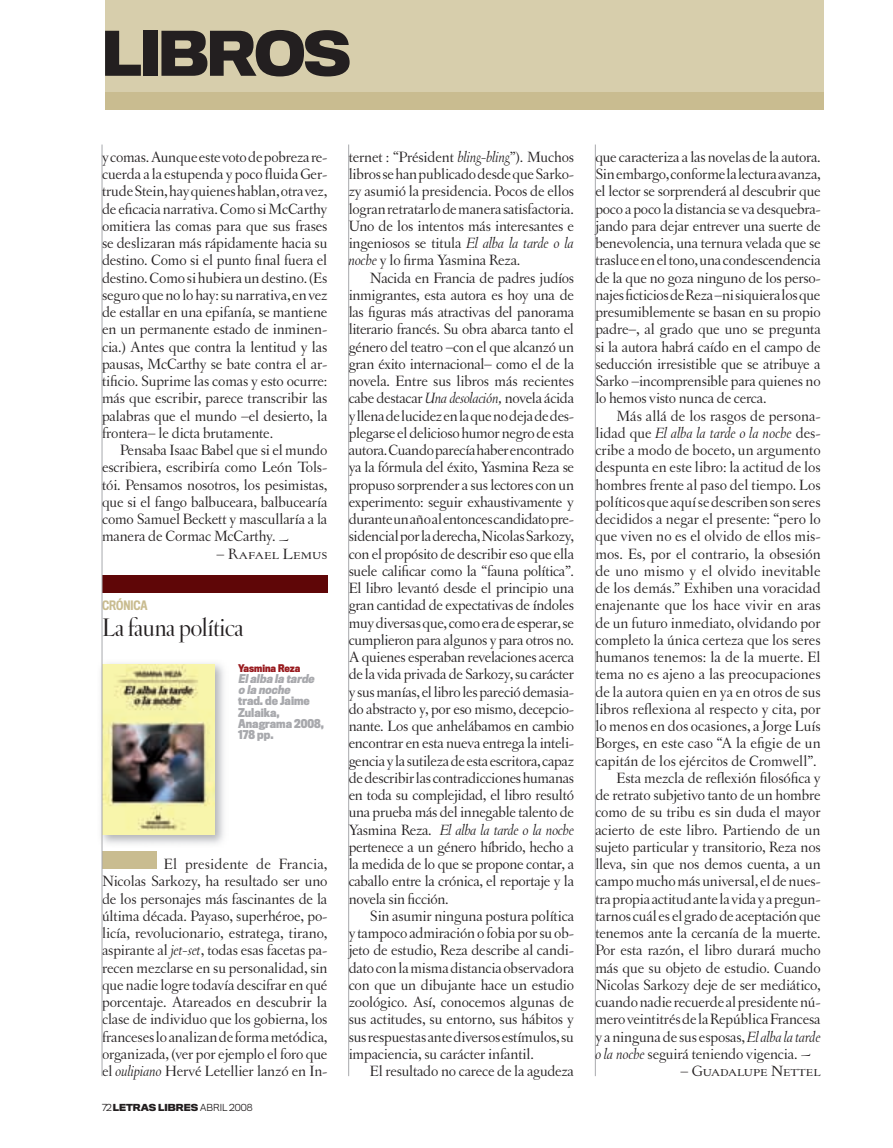
<style>
.page{position:relative;width:893px;height:1148px;background:#fff}
.page>*{position:absolute;margin:0;border:0;box-sizing:border-box;transform-origin:0 0}
.t1{font:700 57px "Titling Gothic FB Normal";letter-spacing:-.04em;color:#231f20}
.t2{font:27px "Letras Display";letter-spacing:-.01em;color:#231f20}
.t3{font:15.75px/17.2px "Letras Oldstyle";letter-spacing:-.01em;color:#231f20;text-align:justify}
.t4{font:italic 15.75px "Letras Oldstyle";color:#231f20}
.t5{font:15.75px "Letras Oldstyle Expert";color:#231f20}
.t6{font:500 12px "Titling Gothic FB Cond";color:#c9bc90}
.t7{font:700 11.25px/11.2px "Titling Gothic FB Cond";color:#a8a9ad}
.t8{font:italic 700 11.25px/11.2px "Titling Gothic FB Cond";color:#a8a9ad}
.t9{font:700 9.75px "Titling Gothic FB Cond";color:#981a1e}
.t10{font:700 9px "Titling Gothic FB Normal";color:#231f20}
.s1{font-style:italic}
.s2{font-weight:300}
.s3{font-style:normal}
</style>
<div class="page">
<div style="left:102px;top:576px;width:225px;height:17px;background:#5f0607"></div>
<img style="left:103px;top:664px;width:112px;height:170px">
<div style="left:102px;top:852px;width:54px;height:17px;background:#c9bc90"></div>
<div style="left:105px;top:0;width:719px;height:110px;background:#d7ceac"></div>
<div style="left:105px;top:92px;width:719px;height:18px;background:#c9bc90"></div>
<hr style="left:102px;top:145px;width:1px;height:931px;background:#a8a9ad">
<hr style="left:348px;top:145px;width:1px;height:931px;background:#a8a9ad">
<hr style="left:595px;top:145px;width:1px;height:931px;background:#a8a9ad">
<h1 class="t1" style="left:102px;top:18px;width:251px">LIBROS</h1>
<p class="t3" style="left:102px;top:148px;width:227px">y comas. Aunque este voto de pobreza re&shy;cuerda a la estupenda y poco fluida Ger&shy;trude Stein, hay quienes hablan, otra vez, de eficacia narrativa. Como si McCarthy omitiera las comas para que sus frases se deslizaran más rápidamente hacia su destino. Como si el punto final fuera el destino. Como si hubiera un destino. (Es seguro que no lo hay: su narrativa, en vez de estallar en una epifanía, se mantiene en un permanente estado de inminen&shy;cia.) Antes que contra la lentitud y las pausas, McCarthy se bate contra el ar&shy;tificio. Suprime las comas y esto ocurre: más que escribir, parece transcribir las palabras que el mundo –el desierto, la frontera– le dicta brutamente.</p>
<p class="t3" style="left:102px;top:441px;width:227px;text-indent:18px">Pensaba Isaac Babel que si el mundo escribiera, escribiría como León Tols&shy;tói. Pensamos nosotros, los pesimistas, que si el fango balbuceara, balbucearía como Samuel Beckett y mascullaría a la manera de Cormac McCarthy. ~</p>
<p class="t5" style="left:217px;top:545px;width:112px">– Rafael Lemus</p>
<p class="t6" style="left:102px;top:598px;width:47px">CRÓNICA</p>
<h2 class="t2" style="left:102px;top:613px;width:143px">La fauna política</h2>
<p class="t9" style="left:238px;top:662px;width:64px">Yasmina Reza</p>
<p class="t8" style="left:238px;top:673px;width:80px">Elalba la tarde o la noche</p>
<p class="t7" style="left:238px;top:695px;width:87px">trad. de Jaime<br>Zulaika,<br>Anagrama 2008,<br>178 pp.</p>
<p class="t3" style="left:102px;top:855px;width:227px;text-indent:62px">El presidente de Francia, Nicolas Sarkozy, ha resultado ser uno de los personajes más fascinantes de la última década. Payaso, superhéroe, po&shy;licía, revolucionario, estratega, tirano, aspirante al <span class="s1">jet-set</span>, todas esas facetas pa&shy;recen mezclarse en su personalidad, sin que nadie logre todavía descifrar en qué porcentaje. Atareados en descubrir la clase de individuo que los gobierna, los franceses lo analizan de forma metódica, organizada, (ver por ejemplo el foro que el <span class="s1">oulipiano</span> Hervé Letellier lanzó en In-</p>
<p class="t10" style="left:102px;top:1101px;width:152px"><span class="s2">72</span> LETRAS LIBRES <span class="s2">abril 2008</span></p>
<p class="t3" style="left:349px;top:148px;width:227px">ternet : “Président <span class="s1">bling-bling</span>”). Muchos libros se han publicado desde que Sarko&shy;zy asumió la presidencia. Pocos de ellos logran retratarlo de manera satisfactoria.<br>Uno de los intentos más interesantes e ingeniosos se titula <span class="s1">El alba la tarde o la noche</span> y lo firma Yasmina Reza.</p>
<p class="t3" style="left:349px;top:269px;width:227px;text-indent:21px">Nacida en Francia de padres judíos inmigrantes, esta autora es hoy una de las figuras más atractivas del panorama literario francés. Su obra abarca tanto el género del teatro –con el que alcanzó un gran éxito internacional– como el de la novela. Entre sus libros más recientes cabe destacar <span class="s1">Una desolación,</span> novela ácida y llena de lucidez en la que no deja de des&shy;plegarse el delicioso humor negro de esta autora. Cuando parecía haber encontrado ya la fórmula del éxito, Yasmina Reza se propuso sorprender a sus lectores con un experimento: seguir exhaustivamente y durante un año al entonces candidato pre&shy;sidencial por la derecha, Nicolas Sarkozy, con el propósito de describir eso que ella suele calificar como la “fauna política”.<br>El libro levantó desde el principio una gran cantidad de expectativas de índoles muy diversas que, como era de esperar, se cumplieron para algunos y para otros no.<br>A quienes esperaban revelaciones acerca de la vida privada de Sarkozy, su carácter y sus manías, el libro les pareció demasia&shy;do abstracto y, por eso mismo, decepcio&shy;nante. Los que anhelábamos en cambio encontrar en esta nueva entrega la inteli&shy;gencia y la sutileza de esta escritora, capaz de describir las contradicciones humanas en toda su complejidad, el libro resultó una prueba más del innegable talento de Yasmina Reza. <span class="s1">El alba la tarde o la noche </span>pertenece a un género híbrido, hecho a la medida de lo que se propone contar, a caballo entre la crónica, el reportaje y la novela sin ficción.</p>
<p class="t3" style="left:349px;top:907px;width:227px;text-indent:21px">Sin asumir ninguna postura política y tampoco admiración o fobia por su ob&shy;jeto de estudio, Reza describe al candi&shy;dato con la misma distancia observadora con que un dibujante hace un estudio zoológico. Así, conocemos algunas de sus actitudes, su entorno, sus hábitos y sus respuestas ante diversos estímulos, su impaciencia, su carácter infantil.</p>
<p class="t3" style="left:370px;top:1062px;width:206px">El resultado no carece de la agudeza</p>
<p class="t3" style="left:595px;top:148px;width:227px">que caracteriza a las novelas de la autora.<br>Sin embargo, conforme la lectura avanza, el lector se sorprenderá al descubrir que poco a poco la distancia se va desquebra&shy;jando para dejar entrever una suerte de benevolencia, una ternura velada que se trasluce en el tono, una condescendencia de la que no goza ninguno de los perso&shy;najes ficticios de Reza –ni siquiera los que presumiblemente se basan en su propio padre–, al grado que uno se pregunta si la autora habrá caído en el campo de seducción irresistible que se atribuye a Sarko –incomprensible para quienes no lo hemos visto nunca de cerca.</p>
<p class="t3" style="left:616px;top:407px;width:206px">Más allá de los rasgos de persona-</p>
<p class="t4" style="left:595px;top:424px;width:227px"><span class="s3">lidad que</span> El alba la tarde o la noche <span class="s3">des-</span></p>
<p class="t3" style="left:595px;top:441px;width:227px">cribe a modo de boceto, un argumento</p>
<p class="t3" style="left:595px;top:459px;width:227px">despunta en este libro: la actitud de los</p>
<p class="t3" style="left:595px;top:476px;width:227px">hombres frente al paso del tiempo. Los</p>
<p class="t3" style="left:595px;top:493px;width:227px">políticos que aquí se describen son seres</p>
<p class="t3" style="left:595px;top:510px;width:227px">decididos a negar el presente: “pero lo</p>
<p class="t3" style="left:595px;top:528px;width:227px">que viven no es el olvido de ellos mis-</p>
<p class="t3" style="left:595px;top:545px;width:227px">mos. Es, por el contrario, la obsesión</p>
<p class="t3" style="left:595px;top:562px;width:227px">de uno mismo y el olvido inevitable</p>
<p class="t3" style="left:595px;top:579px;width:227px">de los demás.” Exhiben una voracidad</p>
<p class="t3" style="left:595px;top:597px;width:227px">enajenante que los hace vivir en aras</p>
<p class="t3" style="left:595px;top:614px;width:227px">de un futuro inmediato, olvidando por</p>
<p class="t3" style="left:595px;top:631px;width:227px">completo la única certeza que los seres</p>
<p class="t3" style="left:595px;top:648px;width:227px">humanos tenemos: la de la muerte. El</p>
<p class="t3" style="left:595px;top:666px;width:227px">tema no es ajeno a las preocupaciones</p>
<p class="t3" style="left:595px;top:683px;width:227px">de la autora quien en ya en otros de sus</p>
<p class="t3" style="left:595px;top:700px;width:227px">libros reflexiona al respecto y cita, por</p>
<p class="t3" style="left:595px;top:717px;width:227px">lo menos en dos ocasiones, a Jorge Luís</p>
<p class="t3" style="left:595px;top:735px;width:227px">Borges, en este caso “A la efigie de un</p>
<p class="t3" style="left:595px;top:752px;width:223px">capitán de los ejércitos de Cromwell”.</p>
<p class="t3" style="left:616px;top:769px;width:206px">Esta mezcla de reflexión filosófica y</p>
<p class="t3" style="left:595px;top:786px;width:227px">de retrato subjetivo tanto de un hombre</p>
<p class="t3" style="left:595px;top:804px;width:227px">como de su tribu es sin duda el mayor</p>
<p class="t3" style="left:595px;top:821px;width:227px">acierto de este libro. Partiendo de un</p>
<p class="t3" style="left:595px;top:838px;width:227px">sujeto particular y transitorio, Reza nos</p>
<p class="t3" style="left:595px;top:855px;width:227px">lleva, sin que nos demos cuenta, a un</p>
<p class="t3" style="left:595px;top:873px;width:227px">campo mucho más universal, el de nues-</p>
<p class="t3" style="left:595px;top:890px;width:227px">tra propia actitud ante la vida y a pregun-</p>
<p class="t3" style="left:595px;top:907px;width:227px">tarnos cuál es el grado de aceptación que</p>
<p class="t3" style="left:595px;top:924px;width:227px">tenemos ante la cercanía de la muerte.</p>
<p class="t3" style="left:595px;top:942px;width:227px">Por esta razón, el libro durará mucho</p>
<p class="t3" style="left:595px;top:959px;width:227px">más que su objeto de estudio. Cuando</p>
<p class="t3" style="left:595px;top:976px;width:227px">Nicolas Sarkozy deje de ser mediático,</p>
<p class="t3" style="left:595px;top:993px;width:227px">cuando nadie recuerde al presidente nú-</p>
<p class="t3" style="left:595px;top:1011px;width:227px">mero veintitrés de la República Francesa</p>
<p class="t3" style="left:595px;top:1028px;width:227px">y a ninguna de sus esposas, <span class="s1">El alba la tarde</span></p>
<p class="t3" style="left:595px;top:1045px;width:217px"><span class="s1">o la noche</span> seguirá teniendo vigencia. ~</p>
<p class="t5" style="left:681px;top:1062px;width:142px">– Guadalupe Nettel</p>
</div>
